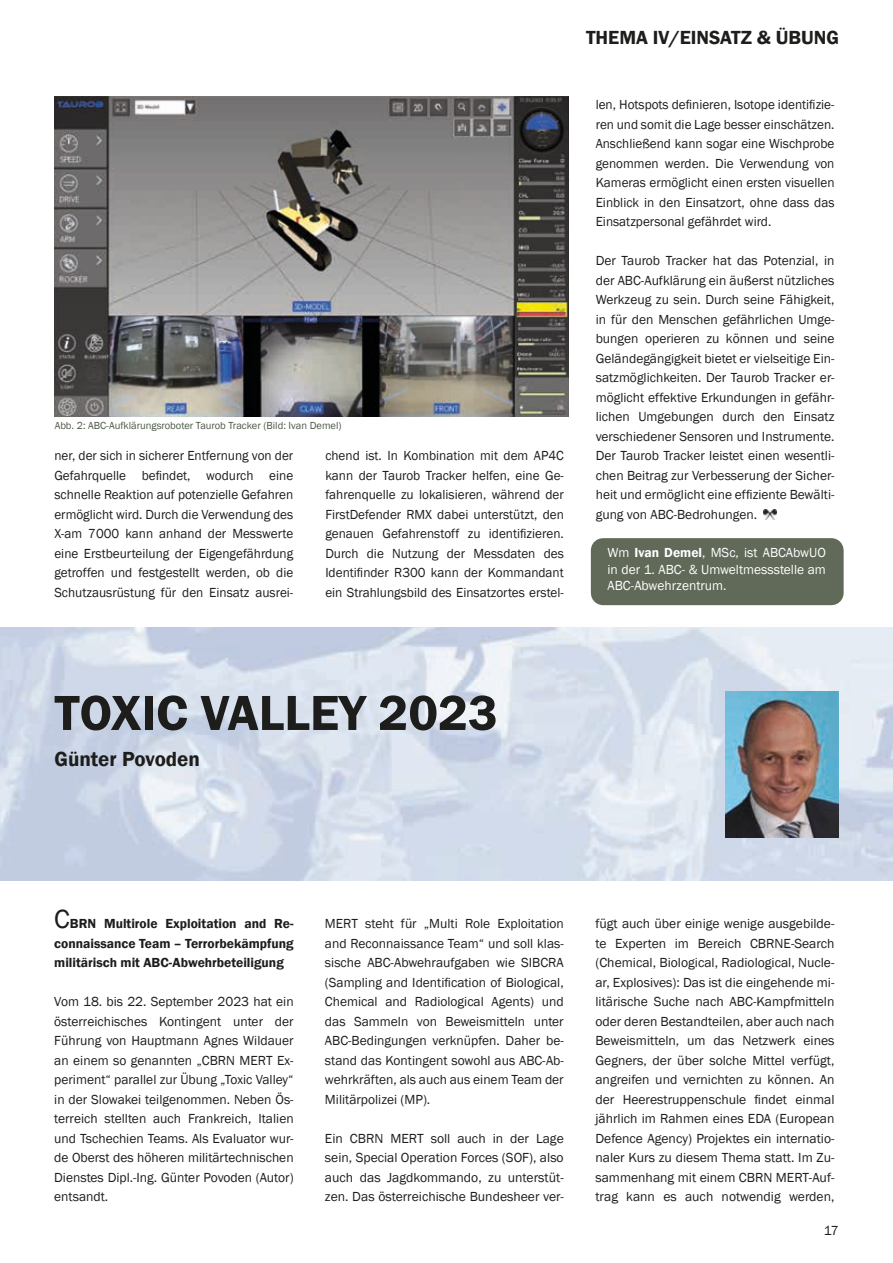
<style>
.page{position:relative;width:893px;height:1263px;background:#fff}
.page>*{position:absolute;margin:0;border:0;box-sizing:border-box;transform-origin:0 0}
.t1{font:600 51px "Franklin Gothic";color:#1d1d1b}
.t2{font:600 21px "Franklin Gothic";color:#1d1d1b}
.t3{font:600 19.5px "Franklin Gothic";color:#1d1d1b}
.t4{font:13.5px/19.5px "Franklin Gothic";color:#1d1d1b;text-align:justify}
.t5{font:600 13.5px/19.5px "Franklin Gothic";color:#1d1d1b;text-align:justify}
.t6{font:13.5px/16.5px "Franklin Gothic";color:#fff;text-align:justify}
.t7{font:10.5px "Franklin Gothic";color:#4b5745}
.s1{font-weight:600}
.s2{font-weight:400;font-size:27px}
</style>
<div class="page">
<img style="left:54px;top:97px;width:514px;height:320px">
<svg style="left:763px;top:509px;width:13px;height:10px"></svg>
<div style="left:603px;top:550px;width:228px;height:43px;background:#616958"></div>
<div style="left:591px;top:538px;width:253px;height:67px;border:24px solid #616958"></div>
<img style="left:0;top:627px;width:893px;height:253px">
<img style="left:725px;top:691px;width:113px;height:147px">
<p class="t7" style="left:55px;top:419px;width:288px">Abb. 2: ABC-Aufklärungsroboter Taurob Tracker (Bild: Ivan Demel)</p>
<p class="t4" style="left:54px;top:446px;width:240px">ner, der sich in sicherer Entfernung von der Gefahrquelle befindet, wodurch eine schnelle Reaktion auf potenzielle Gefahren ermöglicht wird. Durch die Verwendung des X-am 7000 kann anhand der Messwerte eine Erstbeurteilung der Eigengefährdung getroffen und festgestellt werden, ob die Schutzausrüstung für den Einsatz ausrei-</p>
<p class="t4" style="left:325px;top:446px;width:240px">chend ist. In Kombination mit dem AP4C kann der Taurob Tracker helfen, eine Ge&shy;fahrenquelle zu lokalisieren, während der FirstDefender RMX dabei unterstützt, den genauen Gefahrenstoff zu identifizieren.<br>Durch die Nutzung der Messdaten des Identifinder R300 kann der Kommandant ein Strahlungsbild des Einsatzortes erstel-</p>
<h3 class="t3" style="left:586px;top:26px;width:254px">THEMA IV/EINSATZ &amp; ÜBUNG</h3>
<h3 class="t3" style="left:743px;top:26px;width:97px">KOPFZEILE</h3>
<p class="t4" style="left:596px;top:95px;width:240px">len, Hotspots definieren, Isotope identifizie&shy;ren und somit die Lage besser einschätzen.<br>Anschließend kann sogar eine Wischprobe genommen werden. Die Verwendung von Kameras ermöglicht einen ersten visuellen Einblick in den Einsatzort, ohne dass das Einsatzpersonal gefährdet wird.</p>
<p class="t4" style="left:596px;top:251px;width:240px">Der Taurob Tracker hat das Potenzial, in der ABC-Aufklärung ein äußerst nützliches Werkzeug zu sein. Durch seine Fähigkeit, in für den Menschen gefährlichen Umge&shy;bungen operieren zu können und seine Geländegängigkeit bietet er vielseitige Ein&shy;satzmöglichkeiten. Der Taurob Tracker er&shy;möglicht effektive Erkundungen in gefähr&shy;lichen Umgebungen durch den Einsatz verschiedener Sensoren und Instrumente.<br>Der Taurob Tracker leistet einen wesentli&shy;chen Beitrag zur Verbesserung der Sicher&shy;heit und ermöglicht eine effiziente Bewälti&shy;gung von ABC-Bedrohungen.</p>
<p class="t6" style="left:607px;top:545px;width:220px">Wm <span class="s1">Ivan Demel</span>, MSc, ist ABCAbwUO in der 1. ABC- &amp; Umweltmessstelle am ABC-Abwehrzentrum.</p>
<h1 class="t1" style="left:55px;top:681px;width:445px">TOXIC VALLEY 2023</h1>
<h2 class="t2" style="left:55px;top:746px;width:147px">Günter Povoden</h2>
<p class="t5" style="left:54px;top:914px;width:241px"><span class="s2">C</span>BRN Multirole Exploitation and Re&shy;connaissance Team – Terrorbekämpfung militärisch mit ABC-Abwehrbeteiligung</p>
<p class="t4" style="left:54px;top:992px;width:241px">Vom 18. bis 22. September 2023 hat ein österreichisches Kontingent unter der Führung von Hauptmann Agnes Wildauer an einem so genannten „CBRN MERT Ex&shy;periment“ parallel zur Übung „Toxic Valley“ in der Slowakei teilgenommen. Neben Ös&shy;terreich stellten auch Frankreich, Italien und Tschechien Teams. Als Evaluator wur&shy;de Oberst des höheren militärtechnischen Dienstes Dipl.-Ing. Günter Povoden (Autor) entsandt.</p>
<p class="t4" style="left:325px;top:914px;width:240px">MERT steht für „Multi Role Exploitation and Reconnaissance Team“ und soll klas&shy;sische ABC-Abwehraufgaben wie SIBCRA (Sampling and Identification of Biological, Chemical and Radiological Agents) und das Sammeln von Beweismitteln unter ABC-Bedingungen verknüpfen. Daher be&shy;stand das Kontingent sowohl aus ABC-Ab&shy;wehrkräften, als auch aus einem Team der Militärpolizei (MP).</p>
<p class="t4" style="left:325px;top:1129px;width:240px">Ein CBRN MERT soll auch in der Lage sein, Special Operation Forces (SOF), also auch das Jagdkommando, zu unterstüt&shy;zen. Das österreichische Bundesheer ver-</p>
<p class="t4" style="left:595px;top:914px;width:241px">fügt auch über einige wenige ausgebilde&shy;te Experten im Bereich CBRNE-Search (Chemical, Biological, Radiological, Nucle&shy;ar, Explosives): Das ist die eingehende mi&shy;litärische Suche nach ABC-Kampfmitteln oder deren Bestandteilen, aber auch nach Beweismitteln, um das Netzwerk eines Gegners, der über solche Mittel verfügt, angreifen und vernichten zu können. An der Heerestruppenschule findet einmal jährlich im Rahmen eines EDA (European Defence Agency) Projektes ein internatio&shy;naler Kurs zu diesem Thema statt. Im Zu&shy;sammenhang mit einem CBRN MERT-Auf&shy;trag kann es auch notwendig werden,</p>
<p class="t4" style="left:824px;top:1221px;width:16px">17</p>
</div>
